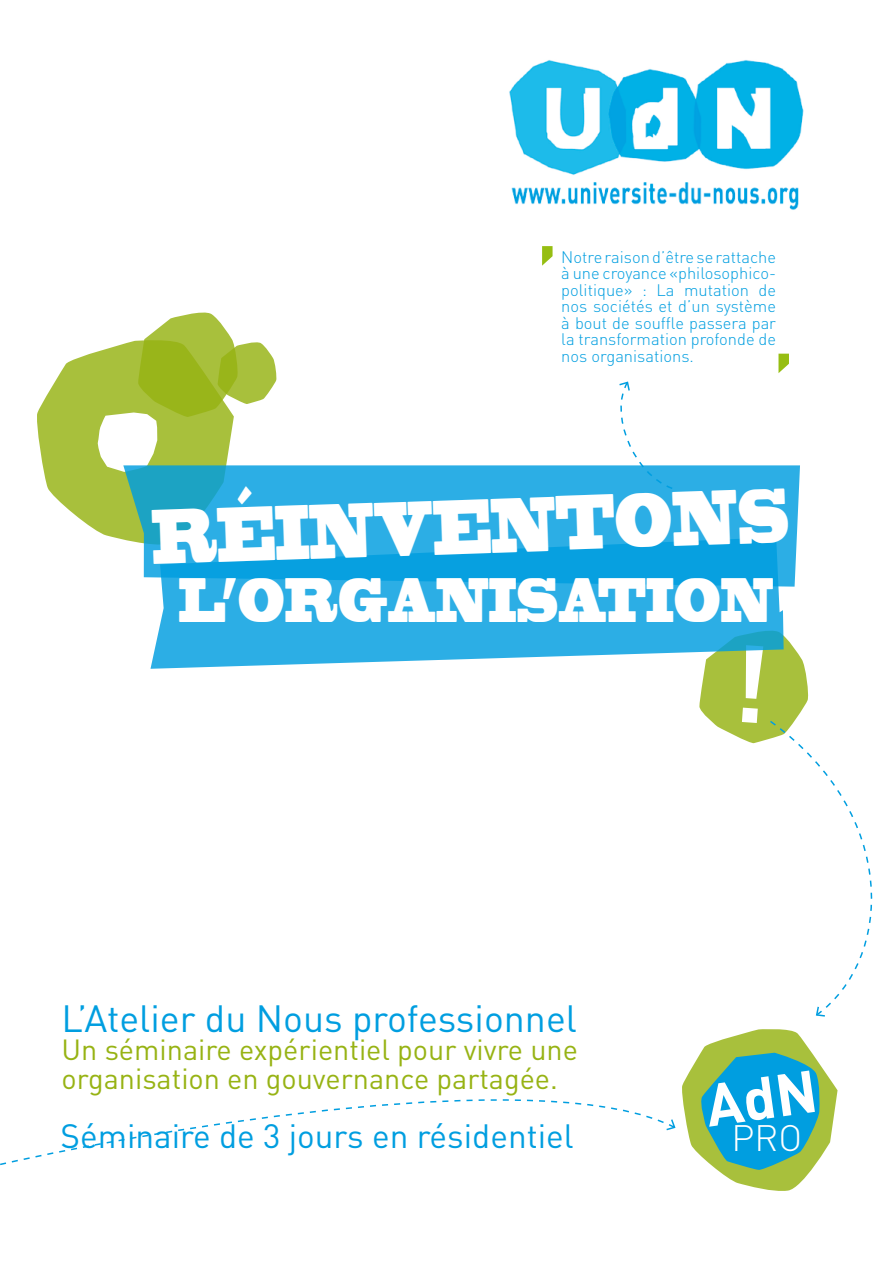
<style>
.page{position:relative;width:893px;height:1263px;background:#fff}
.page>*{position:absolute;margin:0;border:0;box-sizing:border-box;transform-origin:0 0}
.t1{font:120px "DIN";color:#96be12}
.t2{font:72px "Blackoak Std";color:#fff;scale:.45 1}
.t3{font:58.5px "Blackoak Std";color:#fff;scale:.45 1}
.t4{font:37.5px "DIN";color:#009ee0}
.t5{font:300 36.3px "DIN";color:#fff}
.t6{font:33.3px "DIN";color:#009ee0}
.t7{font:28.8px/28.5px "DIN";color:#97b314}
.t8{font:300 16.5px/16.5px "DIN";color:#009ee0;text-align:justify}
</style>
<div class="page">
<svg style="left:0;top:1099px;width:664px;height:67px"></svg>
<svg style="left:37px;top:312px;width:240px;height:228px"></svg>
<svg style="left:150px;top:587px;width:634px;height:82px;background:#44b7e7"></svg>
<svg style="left:123px;top:465px;width:677px;height:122px;background:#27abe0"></svg>
<img style="left:509px;top:60px;width:295px;height:150px">
<svg style="left:609px;top:381px;width:65px;height:109px"></svg>
<svg style="left:699px;top:629px;width:174px;height:388px"></svg>
<svg style="left:666px;top:1029px;width:171px;height:162px"></svg>
<h1 class="t1" style="left:532px;top:213px;width:33px">’</h1>
<p class="t8" style="left:561px;top:249px;width:216px">Notre raison d’être se rattache à une croyance «philosophico&shy;politique» : La mutation de nos sociétés et d’un système à bout de souffle passera par la transformation profonde de nos organisations.</p>
<h1 class="t1" style="left:768px;top:321px;width:33px">’</h1>
<h2 class="t2" style="left:150px;top:490px;width:1418px;rotate:-2deg">RÉINVENTONS</h2>
<h3 class="t3" style="left:179px;top:561px;width:1323px">L’ORGANISATION</h3>
<h3 class="t4" style="left:62px;top:995px;width:517px">L’Atelier du Nous professionnel</h3>
<h3 class="t7" style="left:62px;top:1035px;width:518px">Un séminaire expérientiel pour vivre une organisation en gouvernance partagée.</h3>
<h3 class="t6" style="left:61px;top:1115px;width:515px">Séminaire de 3 jours en résidentiel</h3>
<h3 class="t5" style="left:732px;top:1116px;width:72px">PRO</h3>
</div>
